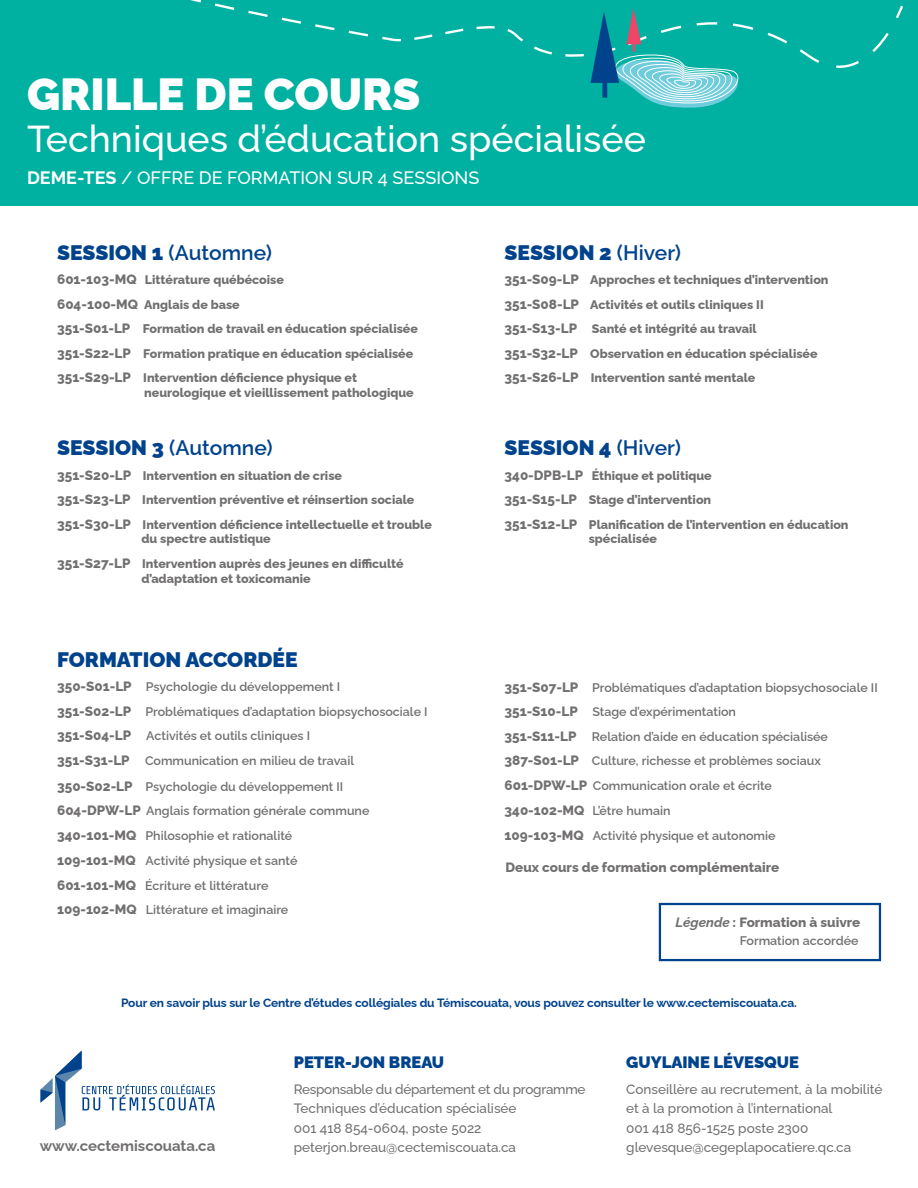
<style>
.page{position:relative;width:918px;height:1188px;background:#fff}
.page>*{position:absolute;margin:0;border:0;box-sizing:border-box;transform-origin:0 0}
.t1{font:900 45px "Raleway";color:#fff}
.t2{font:500 37.5px "Raleway";color:#fff}
.t3{font:900 21px "Raleway";color:#00438c}
.t4{font:600 21px "Raleway";color:#00438c}
.t5{font:500 18px "Raleway";color:#fff}
.t6{font:900 16.5px "Raleway";color:#00438c}
.t7{font:700 15px "Raleway";color:#716f70}
.t8{font:500 13.5px/19.5px "Raleway";color:#716f70}
.t9{font:800 13.5px "Raleway";color:#716f70}
.t10{font:800 12.45px/24.5px "Raleway";color:#716f70}
.t11{font:600 12.45px/24.5px "Raleway";color:#716f70}
.t12{font:700 12px "Raleway";letter-spacing:-.01em;color:#00438c}
.s1{font-weight:700}
.s2{font-weight:900}
.s3{font-size:13.5px}
.s4{font-weight:800;font-size:13.5px}
.s5{font-weight:600}
.s6{font-weight:700;font-style:italic}
</style>
<div class="page">
<div style="left:0;top:0;width:918px;height:205px;background:#00b0a1"></div>
<svg style="left:836px;top:64px;width:21px;height:4px"></svg>
<svg style="left:190px;top:0;width:713px;height:64px"></svg>
<svg style="left:525px;top:9px;width:264px;height:99px"></svg>
<svg style="left:40px;top:1051px;width:175px;height:79px"></svg>
<div style="left:659px;top:903px;width:222px;height:58px;border:2px solid #00438c"></div>
<h1 class="t1" style="left:27px;top:58px;width:395px">GRILLE DE COURS</h1>
<h2 class="t2" style="left:27px;top:109px;width:620px">Techniques d’éducation spécialisée</h2>
<h3 class="t5" style="left:27px;top:163px;width:454px"><span class="s1">DEME-TES</span> / OFFRE DE FORMATION SUR 4 SESSIONS</h3>
<h3 class="t4" style="left:57px;top:235px;width:216px"><span class="s2">SESSION 1</span> (Automne)</h3>
<p class="t10" style="left:57px;top:266px;width:362px"><span class="s3">601-103-MQ</span> Littérature québécoise<br><span class="s3">604-100-MQ</span> Anglais de base<br><span class="s3">351-S01-LP</span> Formation de travail en éducation spécialisée <span class="s3">351-S22-LP</span> Formation pratique en éducation spécialisée <span class="s3">351-S29-LP</span> Intervention déficience physique et</p>
<p class="t10" style="left:144px;top:379px;width:271px">neurologique et vieillissement pathologique</p>
<h3 class="t4" style="left:57px;top:431px;width:217px"><span class="s2">SESSION 3</span> (Automne)</h3>
<p class="t10" style="left:57px;top:462px;width:376px"><span class="s3">351-S20-LP</span> Intervention en situation de crise<br><span class="s3">351-S23-LP</span> Intervention préventive et réinsertion sociale<br><span class="s3">351-S30-LP</span> Intervention déficience intellectuelle et trouble</p>
<p class="t10" style="left:57px;top:525px;width:348px;text-indent:84px">du spectre autistique<br><span class="s3">351-S27-LP</span> Intervention auprès des jeunes en difficulté</p>
<p class="t10" style="left:141px;top:565px;width:171px">d’adaptation et toxicomanie</p>
<h3 class="t3" style="left:57px;top:642px;width:242px">FORMATION ACCORDÉE</h3>
<p class="t11" style="left:57px;top:673px;width:372px"><span class="s4">350-S01-LP</span> Psychologie du développement I<br><span class="s4">351-S02-LP</span> Problématiques d’adaptation biopsychosociale I <span class="s4">351-S04-LP</span> Activités et outils cliniques I<br><span class="s4">351-S31-LP</span> Communication en milieu de travail</p>
<p class="t11" style="left:57px;top:773px;width:314px"><span class="s4">350-S02-LP</span> Psychologie du développement II<br><span class="s4">604-DPW-LP</span> Anglais formation générale commune<br><span class="s4">340-101-MQ</span> Philosophie et rationalité</p>
<p class="t11" style="left:57px;top:847px;width:242px"><span class="s4">109-101-MQ</span> Activité physique et santé<br><span class="s4">601-101-MQ</span> Écriture et littérature<br><span class="s4">109-102-MQ</span> Littérature et imaginaire</p>
<h3 class="t3" style="left:505px;top:235px;width:178px">SESSION 2 <span class="s5">(Hiver)</span></h3>
<p class="t10" style="left:505px;top:266px;width:326px"><span class="s3">351-S09-LP</span> Approches et techniques d’intervention <span class="s3">351-S08-LP</span> Activités et outils cliniques II <span class="s3">351-S13-LP</span> Santé et intégrité au travail <span class="s3">351-S32-LP</span> Observation en éducation spécialisée <span class="s3">351-S26-LP</span> Intervention santé mentale</p>
<h3 class="t3" style="left:505px;top:431px;width:178px">SESSION 4 <span class="s5">(Hiver)</span></h3>
<p class="t10" style="left:505px;top:462px;width:346px"><span class="s3">340-DPB-LP</span> Éthique et politique<br><span class="s3">351-S15-LP</span> Stage d’intervention<br><span class="s3">351-S12-LP</span> Planification de l’intervention en éducation</p>
<p class="t10" style="left:589px;top:525px;width:70px">spécialisée</p>
<p class="t11" style="left:505px;top:673px;width:375px"><span class="s4">351-S07-LP</span> Problématiques d’adaptation biopsychosociale II <span class="s4">351-S10-LP</span> Stage d’expérimentation<br><span class="s4">351-S11-LP</span> Relation d’aide en éducation spécialisée <span class="s4">387-S01-LP</span> Culture, richesse et problèmes sociaux <span class="s4">601-DPW-LP</span> Communication orale et écrite<br><span class="s4">340-102-MQ</span> L’être humain<br><span class="s4">109-103-MQ</span> Activité physique et autonomie</p>
<p class="t9" style="left:506px;top:857px;width:275px">Deux cours de formation complémentaire</p>
<p class="t9" style="left:676px;top:911px;width:186px"><span class="s6">Légende</span> : Formation à suivre</p>
<p class="t11" style="left:740px;top:927px;width:120px">Formation accordée</p>
<p class="t12" style="left:121px;top:993px;width:677px">Pour en savoir plus sur le Centre d’études collégiales du Témiscouata, vous pouvez consulter le www.cectemiscouata.ca.</p>
<p class="t7" style="left:40px;top:1134px;width:177px">www.cectemiscouata.ca</p>
<h3 class="t6" style="left:294px;top:1049px;width:152px">PETER-JON BREAU</h3>
<p class="t8" style="left:294px;top:1078px;width:293px">Responsable du département et du programme Techniques d’éducation spécialisée<br>001 418 854-0604, poste 5022 peterjon.breau@cectemiscouata.ca</p>
<h3 class="t6" style="left:626px;top:1049px;width:174px">GUYLAINE LÉVESQUE</h3>
<p class="t8" style="left:626px;top:1078px;width:258px">Conseillère au recrutement, à la mobilité et à la promotion à l’international<br>001 418 856-1525 poste 2300 glevesque@cegeplapocatiere.qc.ca</p>
</div>
